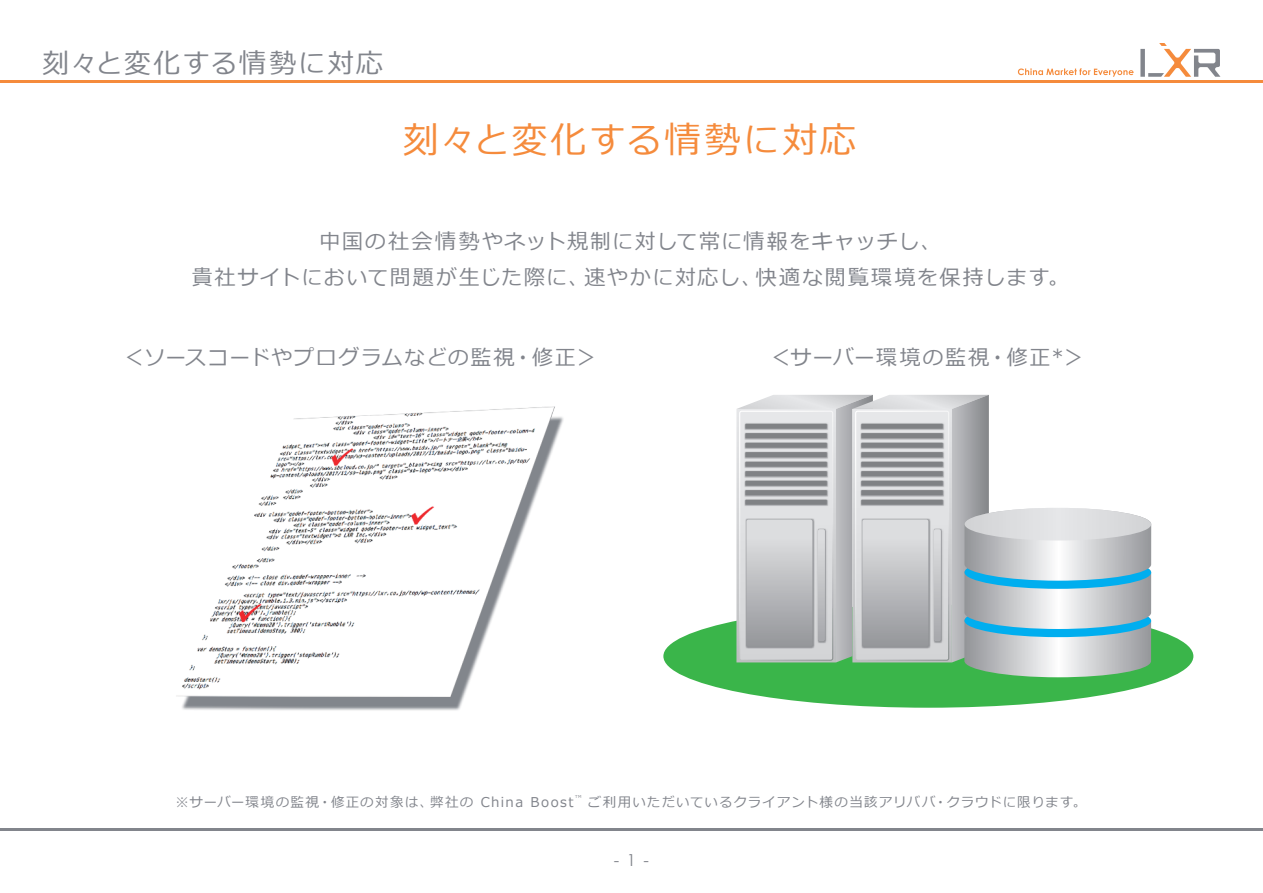
<style>
.page{position:relative;width:1263px;height:893px;background:#fff}
.page>*{position:absolute;margin:0;border:0;box-sizing:border-box;transform-origin:0 0}
.t1{font:36px "Meiryo";letter-spacing:.065em;color:#f58b3c}
.t2{font:27px "Meiryo";letter-spacing:.07em;color:#82858c}
.t3{font:21px/36px "Meiryo";letter-spacing:.07em;color:#82858c;text-align:center}
.t4{font:21px "Meiryo";letter-spacing:.045em;color:#82858c}
.t5{font:16.5px "Century Gothic";color:#82858c}
.t6{font:13.5px "Meiryo";letter-spacing:.085em;color:#82858c}
.t7{font:4.05px "Meiryo";color:#82858c}
</style>
<div class="page">
<hr style="left:0;top:80px;width:1263px;height:2px;background:#f58b3c">
<hr style="left:0;top:829px;width:1263px;height:2px;background:#82858c">
<svg style="left:1140px;top:43px;width:80px;height:34px"></svg>
<svg style="left:1018px;top:68px;width:115px;height:9px"></svg>
<img style="left:176px;top:406px;width:515px;height:305px">
<div style="left:663px;top:605px;width:530px;height:103px;background:#3ab54a;border-radius:50%"></div>
<svg style="left:736px;top:395px;width:415px;height:282px"></svg>
<p class="t2" style="left:43px;top:45px;width:342px">刻々と変化する情勢に対応</p>
<h1 class="t1" style="left:403px;top:115px;width:455px">刻々と変化する情勢に対応</h1>
<p class="t3" style="left:192px;top:225px;width:879px">中国の社会情勢やネット規制に対して常に情報をキャッチし、<br>貴社サイトにおいて問題が生じた際に、速やかに対応し、快適な閲覧環境を保持します。</p>
<p class="t4" style="left:122px;top:343px;width:478px">＜ソースコードやプログラムなどの監視・修正＞</p>
<p class="t3" style="left:769px;top:341px;width:319px">＜サーバー環境の監視・修正*＞</p>
<p class="t6" style="left:175px;top:793px;width:400px">※サーバー環境の監視・修正の対象は、弊社の China Boost</p>
<p class="t7" style="left:575px;top:794px;width:8px">TM</p>
<p class="t6" style="left:588px;top:793px;width:500px">ご利用いただいているクライアント様の当該アリババ・クラウドに限ります。</p>
<p class="t5" style="left:614px;top:848px;width:37px">-1-</p>
</div>
